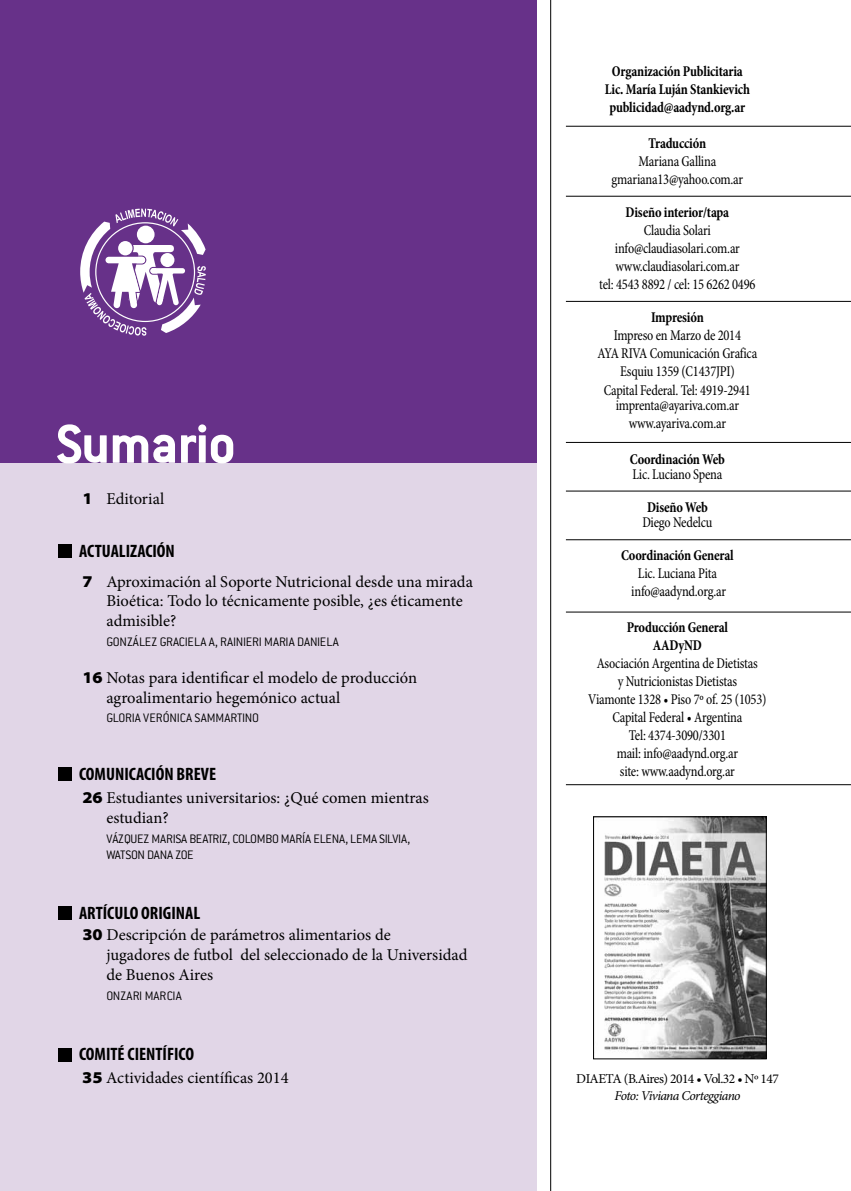
<style>
.page{position:relative;width:851px;height:1191px;background:#fff}
.page>*{position:absolute;margin:0;border:0;box-sizing:border-box;transform-origin:0 0}
.t1{font:700 60px "Conduit ITC";letter-spacing:-.015em;color:#fff}
.t2{font:700 condensed 18px "Myriad Pro";color:#000}
.t3{font:16.5px/19.8px "Minion Pro";color:#000}
.t4{font:condensed 15px/18px "Minion Pro";letter-spacing:-.015em;color:#000;text-align:center;scale:.9 1}
.t5{font:700 condensed 15px/18px "Minion Pro";letter-spacing:-.015em;color:#000;text-align:center;scale:.9 1}
.t6{font:300 13.5px/16.2px "Conduit ITC";letter-spacing:-.01em;color:#000}
.t7{font:13.5px "Minion Pro";letter-spacing:-.04em;color:#000}
.t8{font:italic 13.5px "Minion Pro";letter-spacing:-.05em;color:#000}
.s1{font-family:"Myriad Pro";font-weight:900;font-stretch:semi-expanded}
</style>
<div class="page">
<div style="left:0;top:11px;width:536px;height:1180px;background:#e1d6e7"></div>
<img style="left:604px;top:818px;width:160px;height:239px">
<div style="left:593px;top:816px;width:173px;height:243px;border:1px solid #000"></div>
<div style="left:59px;top:544px;width:13px;height:14px;background:#000"></div>
<div style="left:58px;top:1048px;width:14px;height:13px;background:#000"></div>
<div style="left:58px;top:767px;width:14px;height:14px;background:#000"></div>
<div style="left:58px;top:906px;width:14px;height:13px;background:#000"></div>
<hr style="left:550px;top:0;width:1px;height:1191px;background:#000">
<div style="left:0;top:0;width:536px;height:462px;background:#673189"></div>
<svg style="left:80px;top:209px;width:126px;height:127px"></svg>
<hr style="left:566px;top:126px;width:284px;height:1px;background:#000">
<hr style="left:566px;top:196px;width:284px;height:1px;background:#000">
<hr style="left:566px;top:301px;width:284px;height:1px;background:#000">
<hr style="left:566px;top:442px;width:284px;height:1px;background:#000">
<hr style="left:566px;top:491px;width:284px;height:1px;background:#000">
<hr style="left:566px;top:539px;width:284px;height:1px;background:#000">
<hr style="left:566px;top:611px;width:284px;height:1px;background:#000">
<hr style="left:566px;top:784px;width:284px;height:1px;background:#000">
<h1 class="t1" style="left:56px;top:409px;width:181px">Sumario</h1>
<p class="t3" style="left:82px;top:489px;width:83px"><span class="s1">1</span> Editorial</p>
<p class="t2" style="left:79px;top:541px;width:97px">ACTUALIZACIÓN</p>
<p class="t3" style="left:106px;top:571px;width:368px;text-indent:-24px"><span class="s1">7</span> Aproximación al Soporte Nutricional desde una mirada<br>Bioética: Todo lo técnicamente posible, ¿es éticamente admisible?</p>
<p class="t6" style="left:106px;top:633px;width:234px">GONZÁLEZ GRACIELA A, RAINIERI MARIA DANIELA</p>
<p class="t3" style="left:106px;top:667px;width:312px;text-indent:-24px"><span class="s1">16</span> Notas para identificar el modelo de producción agroalimentario hegemónico actual</p>
<p class="t6" style="left:106px;top:710px;width:154px">GLORIA VERÓNICA SAMMARTINO</p>
<p class="t2" style="left:79px;top:764px;width:138px">COMUNICACIÓN BREVE</p>
<p class="t3" style="left:106px;top:788px;width:324px;text-indent:-24px"><span class="s1">26</span> Estudiantes universitarios: ¿Qué comen mientras estudian?</p>
<p class="t6" style="left:106px;top:830px;width:305px">VÁZQUEZ MARISA BEATRIZ, COLOMBO MARÍA ELENA, LEMA SILVIA,<br>WATSON DANA ZOE</p>
<p class="t2" style="left:79px;top:903px;width:123px">ARTÍCULO ORIGINAL</p>
<p class="t3" style="left:106px;top:925px;width:362px;text-indent:-24px"><span class="s1">30</span> Descripción de parámetros alimentarios de<br>jugadores de futbol del seleccionado de la Universidad de Buenos Aires</p>
<p class="t6" style="left:106px;top:987px;width:77px">ONZARI MARCIA</p>
<p class="t2" style="left:79px;top:1044px;width:117px">COMITÉ CIENTÍFICO</p>
<p class="t3" style="left:82px;top:1067px;width:208px"><span class="s1">35</span> Actividades científicas 2014</p>
<p class="t5" style="left:604px;top:62px;width:163px">Organización Publicitaria<br>Lic. María Luján Stankievich publicidad@aadynd.org.ar</p>
<p class="t5" style="left:648px;top:134px;width:65px">Traducción</p>
<p class="t4" style="left:611px;top:153px;width:148px">Mariana Gallina gmariana13@yahoo.com.ar</p>
<p class="t5" style="left:625px;top:203px;width:116px">Diseño interior/tapa</p>
<p class="t4" style="left:599px;top:222px;width:175px">Claudia Solari info@claudiasolari.com.ar www.claudiasolari.com.ar<br>tel: 4543 8892 / cel: 15 6262 0496</p>
<p class="t5" style="left:651px;top:308px;width:60px">Impresión</p>
<p class="t4" style="left:597px;top:327px;width:179px">Impreso en Marzo de 2014<br>AYA RIVA Comunicación Grafica<br>Esquiu 1359 (C1437JPI)<br>Capital Federal. Tel: 4919-2941</p>
<p class="t4" style="left:615px;top:396px;width:138px">imprenta@ayariva.com.ar www.ayariva.com.ar</p>
<p class="t5" style="left:629px;top:449px;width:107px">Coordinación Web</p>
<p class="t4" style="left:632px;top:465px;width:101px">Lic. Luciano Spena</p>
<p class="t5" style="left:647px;top:497px;width:69px">Diseño Web</p>
<p class="t4" style="left:642px;top:513px;width:79px">Diego Nedelcu</p>
<p class="t5" style="left:621px;top:545px;width:127px">Coordinación General</p>
<p class="t4" style="left:631px;top:564px;width:107px">Lic. Luciana Pita info@aadynd.org.ar</p>
<p class="t5" style="left:626px;top:617px;width:114px">Producción General<br>AADyND</p>
<p class="t4" style="left:588px;top:654px;width:199px">Asociación Argentina de Dietistas<br>y Nutricionistas Dietistas<br>Viamonte 1328 • Piso 7º of. 25 (1053)<br>Capital Federal • Argentina<br>Tel: 4374-3090/3301<br>mail: info@aadynd.org.ar<br>site: www.aadynd.org.ar</p>
<p class="t7" style="left:576px;top:1070px;width:204px">diaeta (B.Aires) 2014 • Vol.32 • Nº 147</p>
<p class="t8" style="left:614px;top:1087px;width:127px">Foto: Viviana Corteggiano</p>
</div>
